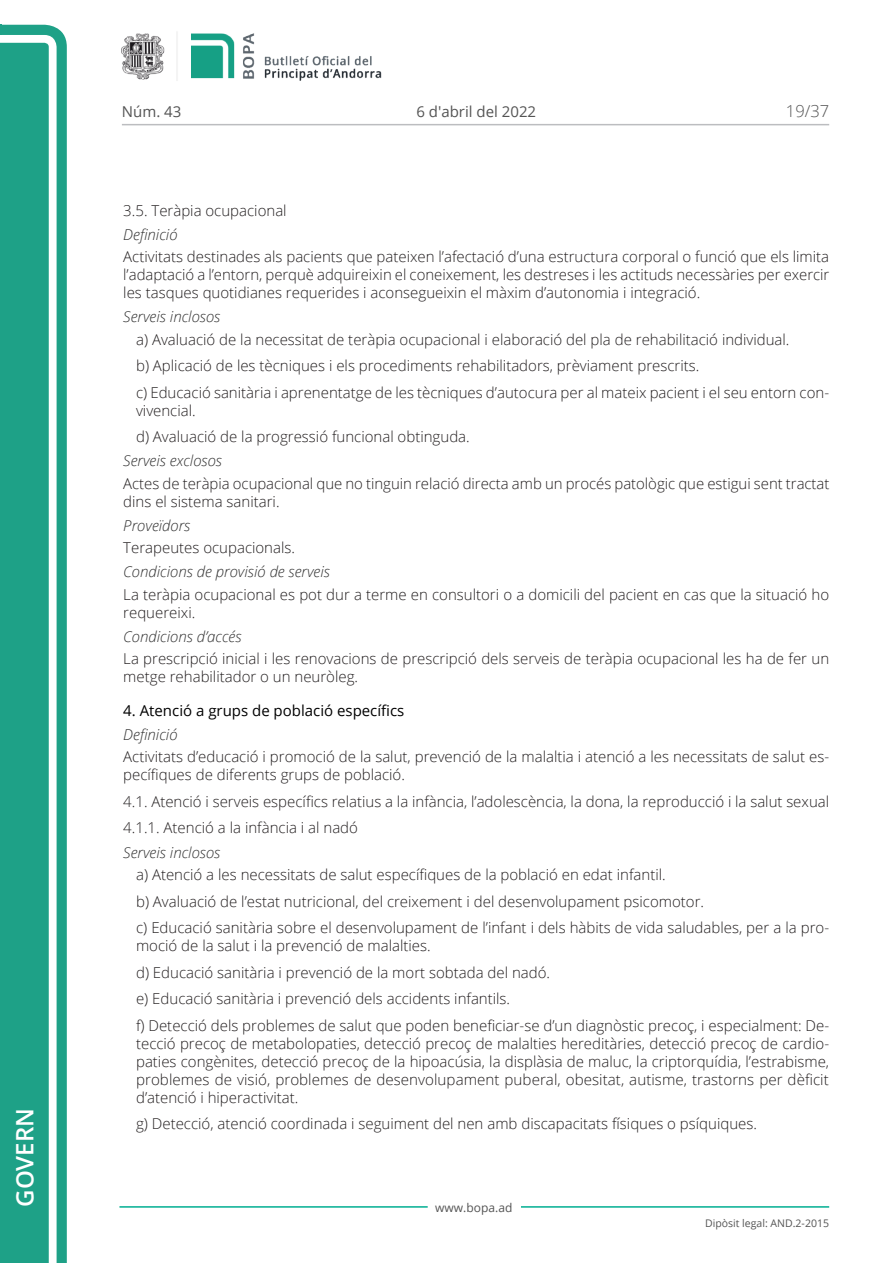
<style>
.page{position:relative;width:893px;height:1263px;background:#fff}
.page>*{position:absolute;margin:0;border:0;box-sizing:border-box;transform-origin:0 0}
.t1{font:600 24px "Open Sans";color:#fff}
.t2{font:300 16.5px "Open Sans";color:#545454}
.Body_text_i{font:300 15px/18px "Open Sans";color:#231f20}
.Body_text{font:300 15px/18px "Open Sans";color:#231f20}
.Titol_8{font:italic 300 15px "Open Sans";color:#303030}
.Titol_7_plus{font:15px "Open Sans";color:#000}
.t3{font:15px "Open Sans";color:#545454}
.t4{font:12px "Open Sans";color:#545454}
.t5{font:10.5px "Open Sans";color:#545454}
</style>
<div class="page">
<svg style="left:0;top:25px;width:67px;height:1238px;fill:#1ea187"></svg>
<div style="left:0;top:43px;width:49px;height:1220px;background:#1ea187"></div>
<img style="left:122px;top:32px;width:260px;height:49px">
<hr style="left:119px;top:1206px;width:309px;height:2px;background:#00ae91">
<hr style="left:521px;top:1206px;width:308px;height:2px;background:#00ae91">
<hr style="left:122px;top:124px;width:707px;height:1px;background:#bcbdc0">
<h1 class="t1" style="left:8px;top:1207px;width:100px;rotate:-90deg">Govern</h1>
<p class="t3" style="left:122px;top:102px;width:61px">Núm. 43</p>
<p class="t3" style="left:416px;top:102px;width:121px">6 d'abril del 2022</p>
<p class="t2" style="left:786px;top:100px;width:45px">19/37</p>
<p class="Body_text" style="left:123px;top:201px;width:165px">3.5. Teràpia ocupacional</p>
<p class="Titol_8" style="left:123px;top:224px;width:56px">Definició</p>
<p class="Body_text" style="left:123px;top:247px;width:708px;text-align:justify">Activitats destinades als pacients que pateixen l’afectació d’una estructura corporal o funció que els limita l’adaptació a l’entorn, perquè adquireixin el coneixement, les destreses i les actituds necessàries per exercir les tasques quotidianes requerides i aconsegueixin el màxim d’autonomia i integració.</p>
<p class="Titol_8" style="left:123px;top:307px;width:98px">Serveis inclosos</p>
<p class="Body_text_i" style="left:136px;top:330px;width:655px">a) Avaluació de la necessitat de teràpia ocupacional i elaboració del pla de rehabilitació individual.</p>
<p class="Body_text_i" style="left:136px;top:356px;width:565px">b) Aplicació de les tècniques i els procediments rehabilitadors, prèviament prescrits.</p>
<p class="Body_text_i" style="left:136px;top:383px;width:695px">c) Educació sanitària i aprenentatge de les tècniques d’autocura per al mateix pacient i el seu entorn con&shy;vivencial.</p>
<p class="Body_text_i" style="left:136px;top:427px;width:335px">d) Avaluació de la progressió funcional obtinguda.</p>
<p class="Titol_8" style="left:123px;top:451px;width:100px">Serveis exclosos</p>
<p class="Body_text" style="left:123px;top:474px;width:708px">Actes de teràpia ocupacional que no tinguin relació directa amb un procés patològic que estigui sent tractat dins el sistema sanitari.</p>
<p class="Titol_8" style="left:123px;top:515px;width:69px">Proveïdors</p>
<p class="Body_text" style="left:123px;top:538px;width:173px">Terapeutes ocupacionals.</p>
<p class="Titol_8" style="left:123px;top:562px;width:208px">Condicions de provisió de serveis</p>
<p class="Body_text" style="left:123px;top:585px;width:707px">La teràpia ocupacional es pot dur a terme en consultori o a domicili del pacient en cas que la situació ho requereixi.</p>
<p class="Titol_8" style="left:123px;top:626px;width:120px">Condicions d’accés</p>
<p class="Body_text" style="left:123px;top:649px;width:707px">La prescripció inicial i les renovacions de prescripció dels serveis de teràpia ocupacional les ha de fer un metge rehabilitador o un neuròleg.</p>
<p class="Titol_7_plus" style="left:123px;top:700px;width:283px">4. Atenció a grups de població específics</p>
<p class="Titol_8" style="left:123px;top:724px;width:56px">Definició</p>
<p class="Body_text" style="left:123px;top:748px;width:707px">Activitats d’educació i promoció de la salut, prevenció de la malaltia i atenció a les necessitats de salut es&shy;pecífiques de diferents grups de població.</p>
<p class="Body_text" style="left:123px;top:792px;width:707px">4.1. Atenció i serveis específics relatius a la infància, l’adolescència, la dona, la reproducció i la salut sexual</p>
<p class="Body_text" style="left:123px;top:819px;width:236px">4.1.1. Atenció a la infància i al nadó</p>
<p class="Titol_8" style="left:123px;top:842px;width:98px">Serveis inclosos</p>
<p class="Body_text_i" style="left:136px;top:865px;width:531px">a) Atenció a les necessitats de salut específiques de la població en edat infantil.</p>
<p class="Body_text_i" style="left:136px;top:892px;width:569px">b) Avaluació de l’estat nutricional, del creixement i del desenvolupament psicomotor.</p>
<p class="Body_text_i" style="left:136px;top:918px;width:695px">c) Educació sanitària sobre el desenvolupament de l’infant i dels hàbits de vida saludables, per a la pro&shy;moció de la salut i la prevenció de malalties.</p>
<p class="Body_text_i" style="left:136px;top:963px;width:416px">d) Educació sanitària i prevenció de la mort sobtada del nadó.</p>
<p class="Body_text_i" style="left:136px;top:989px;width:376px">e) Educació sanitària i prevenció dels accidents infantils.</p>
<p class="Body_text_i" style="left:136px;top:1016px;width:695px;text-align:justify">f) Detecció dels problemes de salut que poden beneficiar-se d’un diagnòstic precoç, i especialment: De&shy;tecció precoç de metabolopaties, detecció precoç de malalties hereditàries, detecció precoç de cardio&shy;paties congènites, detecció precoç de la hipoacúsia, la displàsia de maluc, la criptorquídia, l’estrabisme, problemes de visió, problemes de desenvolupament puberal, obesitat, autisme, trastorns per dèficit d’atenció i hiperactivitat.</p>
<p class="Body_text_i" style="left:136px;top:1114px;width:622px">g) Detecció, atenció coordinada i seguiment del nen amb discapacitats físiques o psíquiques.</p>
<p class="t4" style="left:435px;top:1199px;width:79px">www.bopa.ad</p>
<p class="t5" style="left:705px;top:1216px;width:125px">Dipòsit legal: AND.2-2015</p>
</div>
